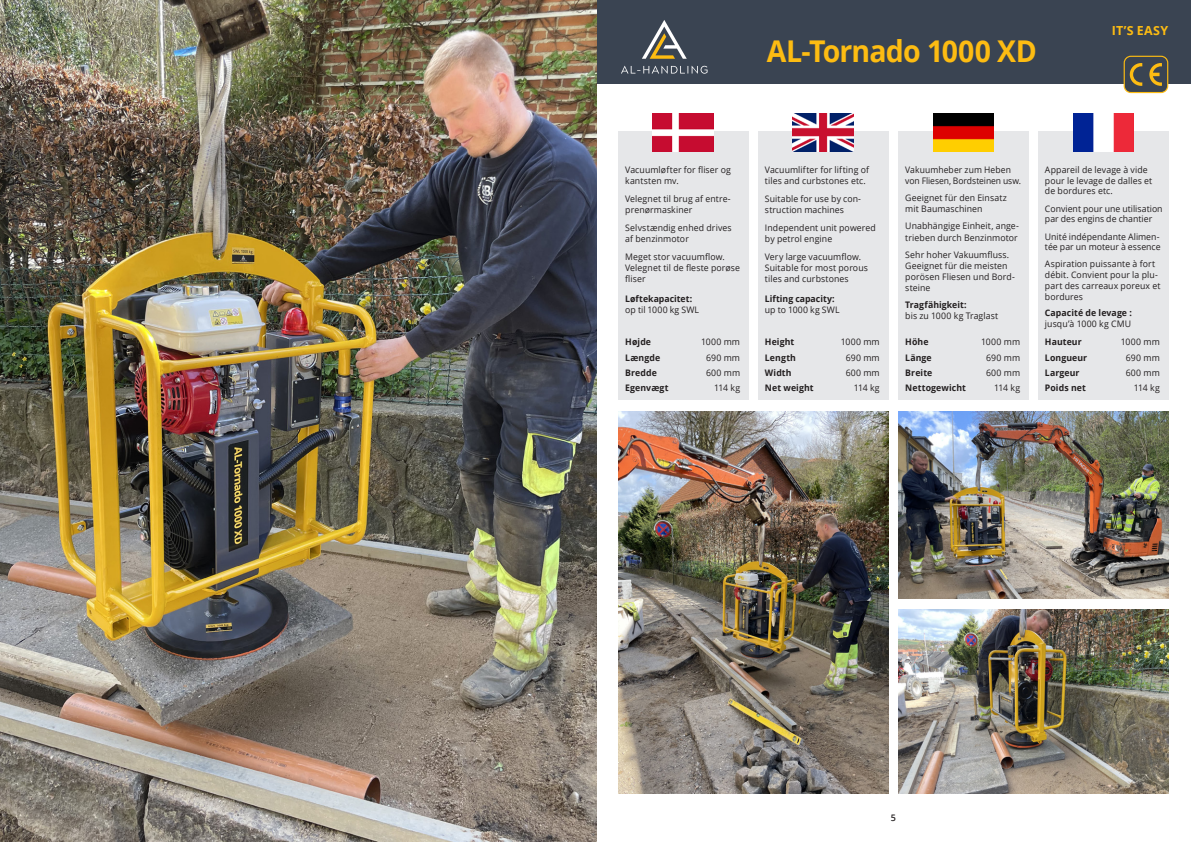
<style>
.page{position:relative;width:1191px;height:842px;background:#fff}
.page>*{position:absolute;margin:0;border:0;box-sizing:border-box;transform-origin:0 0}
.t1{font:700 30px "Open Sans";letter-spacing:-.03em;color:#fdbc12;scale:.95 1}
.t2{font:700 12.5px "Open Sans";letter-spacing:.03em;color:#fdbc12}
.Beskrivelse{font:9px/11px "Open Sans";letter-spacing:.01em;color:#231f20}
.Vægt___Mål_copy{font:700 9px "Open Sans";letter-spacing:.01em;color:#231f20}
.Beskrivelse-2{font:700 9px/11px "Open Sans";letter-spacing:.005em;color:#231f20}
.Vægt___Mål_copy-2{font:9px "Open Sans";letter-spacing:.01em;color:#231f20}
.Beskrivelse-3{font:9px/11px "Open Sans";letter-spacing:.01em;color:#231f20;scale:.95 1}
.t3{font:600 9px "Open Sans";color:#231f20}
.s1{font-weight:400}
.s2{font-weight:700}
</style>
<div class="page">
<div style="left:595px;top:0;width:596px;height:84px;background:#3a4452"></div>
<svg style="left:642px;top:20px;width:44px;height:39px"></svg>
<svg style="left:621px;top:66px;width:86px;height:8px"></svg>
<div style="left:1037px;top:132px;width:131px;height:226px;background:#e6e7e9"></div>
<div style="left:898px;top:132px;width:130px;height:226px;background:#e6e7e9"></div>
<div style="left:758px;top:132px;width:130px;height:226px;background:#e6e7e9"></div>
<div style="left:618px;top:132px;width:130px;height:226px;background:#e6e7e9"></div>
<div style="left:618px;top:332px;width:130px;height:68px;background:#e6e7e9"></div>
<div style="left:758px;top:332px;width:130px;height:68px;background:#e6e7e9"></div>
<div style="left:898px;top:332px;width:130px;height:68px;background:#e6e7e9"></div>
<div style="left:1037px;top:332px;width:131px;height:68px;background:#e6e7e9"></div>
<img style="left:898px;top:609px;width:270px;height:185px">
<img style="left:898px;top:411px;width:270px;height:187px">
<img style="left:618px;top:411px;width:270px;height:383px">
<img style="left:0;top:0;width:596px;height:842px">
<div style="left:1124px;top:56px;width:43px;height:37px;background:#3a4452;border-radius:7px"></div>
<svg style="left:1129px;top:63px;width:13px;height:23px"></svg>
<svg style="left:1149px;top:63px;width:13px;height:23px"></svg>
<div style="left:1123px;top:56px;width:45px;height:37px;border:1px solid #fdbc12;border-radius:7px"></div>
<img style="left:653px;top:113px;width:60px;height:38px">
<img style="left:793px;top:113px;width:60px;height:38px">
<img style="left:933px;top:113px;width:60px;height:38px">
<img style="left:1073px;top:113px;width:60px;height:38px">
<p class="t1" style="left:767px;top:30px;width:286px">AL-Tornado 1000 XD</p>
<h2 class="t2" style="left:1111px;top:22px;width:58px">IT’S EASY</h2>
<p class="Beskrivelse" style="left:625px;top:164px;width:107px">Vacuumløfter for fliser og kantsten mv.</p>
<p class="Beskrivelse" style="left:625px;top:193px;width:107px">Velegnet til brug af entre&shy;prenørmaskiner</p>
<p class="Beskrivelse" style="left:625px;top:222px;width:108px">Selvstændig enhed drives af benzinmotor</p>
<p class="Beskrivelse" style="left:625px;top:251px;width:116px">Meget stor vacuumflow.<br>Velegnet til de fleste porøse fliser</p>
<p class="Beskrivelse-2" style="left:625px;top:292px;width:75px">Løftekapacitet: <span class="s1">op til 1000 kg SWL</span></p>
<p class="Vægt___Mål_copy" style="left:625px;top:336px;width:27px">Højde</p>
<p class="Vægt___Mål_copy-2" style="left:701px;top:336px;width:40px">1000 mm</p>
<p class="Vægt___Mål_copy" style="left:625px;top:351px;width:36px">Længde</p>
<p class="Vægt___Mål_copy-2" style="left:706px;top:351px;width:35px">690 mm</p>
<p class="Vægt___Mål_copy" style="left:625px;top:366px;width:33px">Bredde</p>
<p class="Vægt___Mål_copy-2" style="left:706px;top:366px;width:36px">600 mm</p>
<p class="Vægt___Mål_copy" style="left:625px;top:382px;width:45px">Egenvægt</p>
<p class="Vægt___Mål_copy-2" style="left:714px;top:382px;width:27px">114 kg</p>
<p class="Beskrivelse" style="left:765px;top:164px;width:106px">Vacuumlifter for lifting of tiles and curbstones etc.</p>
<p class="Beskrivelse" style="left:765px;top:193px;width:98px">Suitable for use by con&shy;struction machines</p>
<p class="Beskrivelse" style="left:765px;top:222px;width:112px">Independent unit powered by petrol engine</p>
<p class="Beskrivelse" style="left:765px;top:251px;width:104px">Very large vacuumflow.<br>Suitable for most porous tiles and curbstones</p>
<p class="Beskrivelse-2" style="left:765px;top:292px;width:76px">Lifting capacity: <span class="s1">up to 1000 kg SWL</span></p>
<p class="Vægt___Mål_copy" style="left:765px;top:336px;width:31px">Height</p>
<p class="Vægt___Mål_copy-2" style="left:841px;top:336px;width:40px">1000 mm</p>
<p class="Vægt___Mål_copy" style="left:765px;top:351px;width:33px">Length</p>
<p class="Vægt___Mål_copy-2" style="left:846px;top:351px;width:35px">690 mm</p>
<p class="Vægt___Mål_copy" style="left:765px;top:366px;width:28px">Width</p>
<p class="Vægt___Mål_copy-2" style="left:845px;top:366px;width:36px">600 mm</p>
<p class="Vægt___Mål_copy" style="left:765px;top:382px;width:50px">Net weight</p>
<p class="Vægt___Mål_copy-2" style="left:854px;top:382px;width:27px">114 kg</p>
<p class="Beskrivelse-3" style="left:905px;top:164px;width:123px">Vakuumheber zum Heben von Fliesen, Bordsteinen usw.</p>
<p class="Beskrivelse" style="left:905px;top:192px;width:103px">Geeignet für den Einsatz mit Baumaschinen</p>
<p class="Beskrivelse" style="left:905px;top:220px;width:115px">Unabhängige Einheit, ange&shy;trieben durch Benzinmotor</p>
<p class="Beskrivelse" style="left:905px;top:249px;width:111px">Sehr hoher Vakuumfluss.<br>Geeignet für die meisten porösen Fliesen und Bord&shy;steine</p>
<p class="Beskrivelse" style="left:905px;top:299px;width:94px"><span class="s2">Tragfähigkeit:<br></span>bis zu 1000 kg Traglast</p>
<p class="Vægt___Mål_copy" style="left:905px;top:336px;width:25px">Höhe</p>
<p class="Vægt___Mål_copy-2" style="left:981px;top:336px;width:40px">1000 mm</p>
<p class="Vægt___Mål_copy" style="left:905px;top:351px;width:28px">Länge</p>
<p class="Vægt___Mål_copy-2" style="left:986px;top:351px;width:35px">690 mm</p>
<p class="Vægt___Mål_copy" style="left:905px;top:366px;width:29px">Breite</p>
<p class="Vægt___Mål_copy-2" style="left:986px;top:366px;width:36px">600 mm</p>
<p class="Vægt___Mål_copy" style="left:905px;top:382px;width:62px">Nettogewicht</p>
<p class="Vægt___Mål_copy-2" style="left:994px;top:382px;width:27px">114 kg</p>
<p class="Beskrivelse" style="left:1045px;top:164px;width:109px">Appareil de levage à vide pour le levage de dalles et de bordures etc.</p>
<p class="Beskrivelse" style="left:1045px;top:203px;width:119px">Convient pour une utilisation par des engins de chantier</p>
<p class="Beskrivelse" style="left:1045px;top:231px;width:117px">Unité indépendante Alimen&shy;tée par un moteur à essence</p>
<p class="Beskrivelse" style="left:1045px;top:259px;width:117px">Aspiration puissante à fort débit. Convient pour la plu&shy;part des carreaux poreux et bordures</p>
<p class="Beskrivelse-2" style="left:1045px;top:307px;width:88px">Capacité de levage : <span class="s1">jusqu’à 1000 kg CMU</span></p>
<p class="Vægt___Mål_copy" style="left:1045px;top:336px;width:38px">Hauteur</p>
<p class="Vægt___Mål_copy-2" style="left:1120px;top:336px;width:40px">1000 mm</p>
<p class="Vægt___Mål_copy" style="left:1045px;top:351px;width:44px">Longueur</p>
<p class="Vægt___Mål_copy-2" style="left:1126px;top:351px;width:35px">690 mm</p>
<p class="Vægt___Mål_copy" style="left:1045px;top:366px;width:36px">Largeur</p>
<p class="Vægt___Mål_copy-2" style="left:1125px;top:366px;width:36px">600 mm</p>
<p class="Vægt___Mål_copy" style="left:1045px;top:382px;width:42px">Poids net</p>
<p class="Vægt___Mål_copy-2" style="left:1133px;top:382px;width:27px">114 kg</p>
<p class="t3" style="left:890px;top:811px;width:7px">5</p>
</div>
